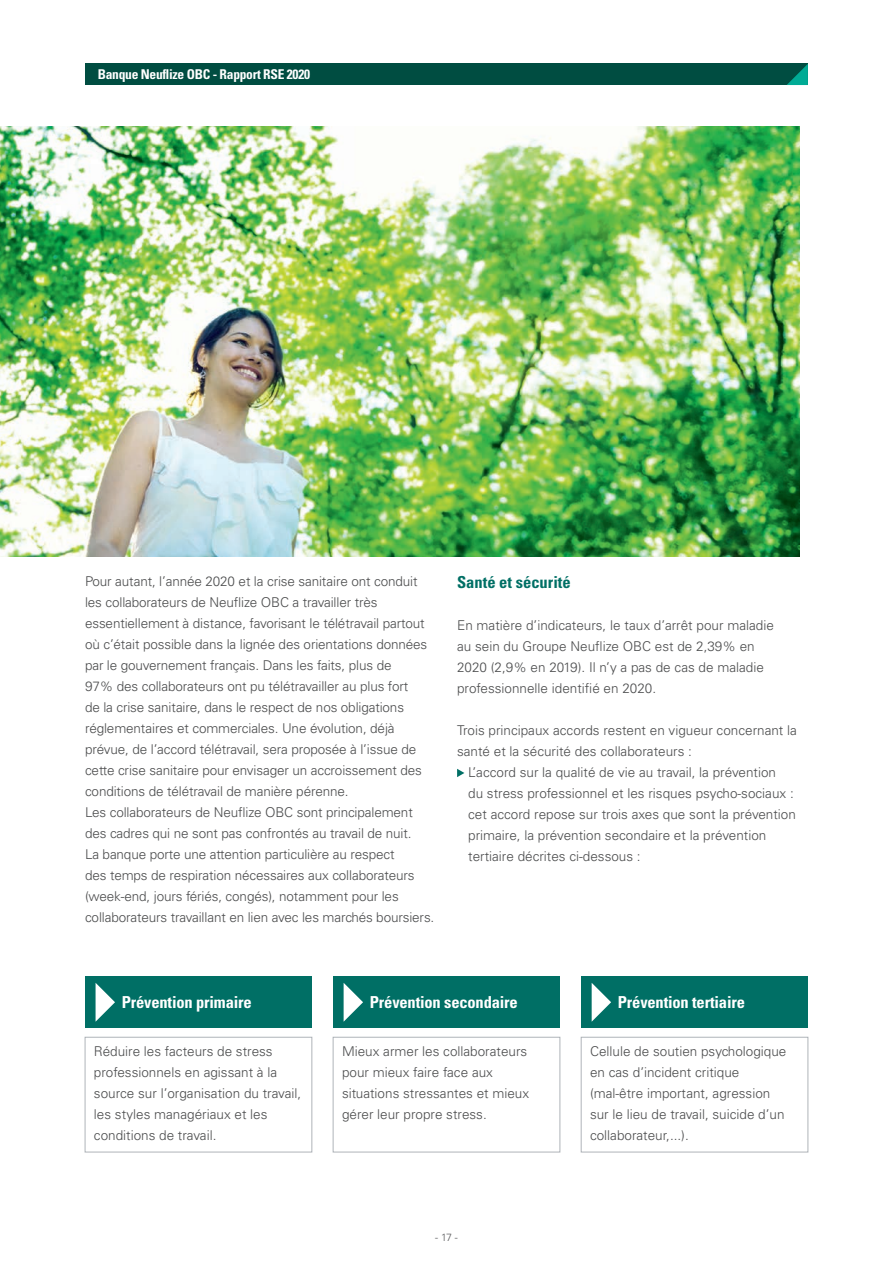
<style>
.page{position:relative;width:893px;height:1263px;background:#fff}
.page>*{position:absolute;margin:0;border:0;box-sizing:border-box;transform-origin:0 0}
.t1{font:700 condensed 16.5px "Univers LT Std";letter-spacing:-.01em;color:#fff}
.t2{font:700 condensed 16.5px "Univers LT Std";color:#006f65}
.t3{font:300 13.5px/21px "Univers LT Std";letter-spacing:-.01em;color:#4b4c4d}
.t4{font:700 condensed 13.5px "Univers LT Std";letter-spacing:-.02em;color:#fff}
.t5{font:300 10.5px "Univers LT Std";color:#57585a}
</style>
<div class="page">
<div style="left:85px;top:64px;width:723px;height:21px;background:#004d41"></div>
<svg style="left:787px;top:64px;width:21px;height:21px"></svg>
<svg style="left:457px;top:769px;width:7px;height:8px"></svg>
<div style="left:85px;top:976px;width:227px;height:52px;background:#006f65"></div>
<svg style="left:96px;top:983px;width:19px;height:38px"></svg>
<div style="left:85px;top:1037px;width:227px;height:115px;border:1px solid #afb4b9"></div>
<div style="left:333px;top:976px;width:227px;height:52px;background:#006f65"></div>
<svg style="left:344px;top:983px;width:19px;height:39px"></svg>
<div style="left:333px;top:1037px;width:227px;height:115px;border:1px solid #afb4b9"></div>
<div style="left:581px;top:976px;width:227px;height:52px;background:#006f65"></div>
<svg style="left:592px;top:983px;width:19px;height:39px"></svg>
<div style="left:581px;top:1037px;width:227px;height:115px;border:1px solid #afb4b9"></div>
<img style="left:0;top:126px;width:799px;height:430px">
<p class="t4" style="left:98px;top:66px;width:214px">Banque Neuflize OBC - Rapport RSE 2020</p>
<p class="t3" style="left:85px;top:571px;width:351px">Pour autant, l’année 2020 et la crise sanitaire ont conduit les collaborateurs de Neuflize OBC a travailler très essentiellement à distance, favorisant le télétravail partout où c’était possible dans la lignée des orientations données par le gouvernement français. Dans les faits, plus de<br>97% des collaborateurs ont pu télétravailler au plus fort<br>de la crise sanitaire, dans le respect de nos obligations réglementaires et commerciales. Une évolution, déjà prévue, de l’accord télétravail, sera proposée à l’issue de cette crise sanitaire pour envisager un accroissement des conditions de télétravail de manière pérenne.<br>Les collaborateurs de Neuflize OBC sont principalement des cadres qui ne sont pas confrontés au travail de nuit.<br>La banque porte une attention particulière au respect<br>des temps de respiration nécessaires aux collaborateurs (week-end, jours fériés, congés), notamment pour les collaborateurs travaillant en lien avec les marchés boursiers.</p>
<p class="t2" style="left:457px;top:572px;width:115px">Santé et sécurité</p>
<p class="t3" style="left:457px;top:615px;width:318px">En matière d’indicateurs, le taux d’arrêt pour maladie au sein du Groupe Neuflize OBC est de 2,39% en 2020 (2,9% en 2019). Il n’y a pas de cas de maladie professionnelle identifié en 2020.</p>
<p class="t3" style="left:457px;top:720px;width:341px">Trois principaux accords restent en vigueur concernant la</p>
<p class="t3" style="left:457px;top:741px;width:236px">santé et la sécurité des collaborateurs :</p>
<p class="t3" style="left:468px;top:762px;width:309px">L’accord sur la qualité de vie au travail, la prévention</p>
<p class="t3" style="left:468px;top:783px;width:327px">du stress professionnel et les risques psycho-sociaux :</p>
<p class="t3" style="left:468px;top:804px;width:329px">cet accord repose sur trois axes que sont la prévention</p>
<p class="t3" style="left:468px;top:825px;width:300px">primaire, la prévention secondaire et la prévention</p>
<p class="t3" style="left:468px;top:846px;width:174px">tertiaire décrites ci-dessous :</p>
<p class="t1" style="left:122px;top:992px;width:131px">Prévention primaire</p>
<p class="t3" style="left:94px;top:1040px;width:209px">Réduire les facteurs de stress professionnels en agissant à la source sur l’organisation du travail, les styles managériaux et les conditions de travail.</p>
<p class="t1" style="left:370px;top:992px;width:149px">Prévention secondaire</p>
<p class="t3" style="left:342px;top:1040px;width:189px">Mieux armer les collaborateurs pour mieux faire face aux situations stressantes et mieux gérer leur propre stress.</p>
<p class="t5" style="left:435px;top:1231px;width:24px">- 17 -</p>
<p class="t1" style="left:618px;top:992px;width:129px">Prévention tertiaire</p>
<p class="t3" style="left:590px;top:1040px;width:198px">Cellule de soutien psychologique en cas d’incident critique (mal‑être important, agression sur le lieu de travail, suicide d’un collaborateur,...).</p>
</div>
